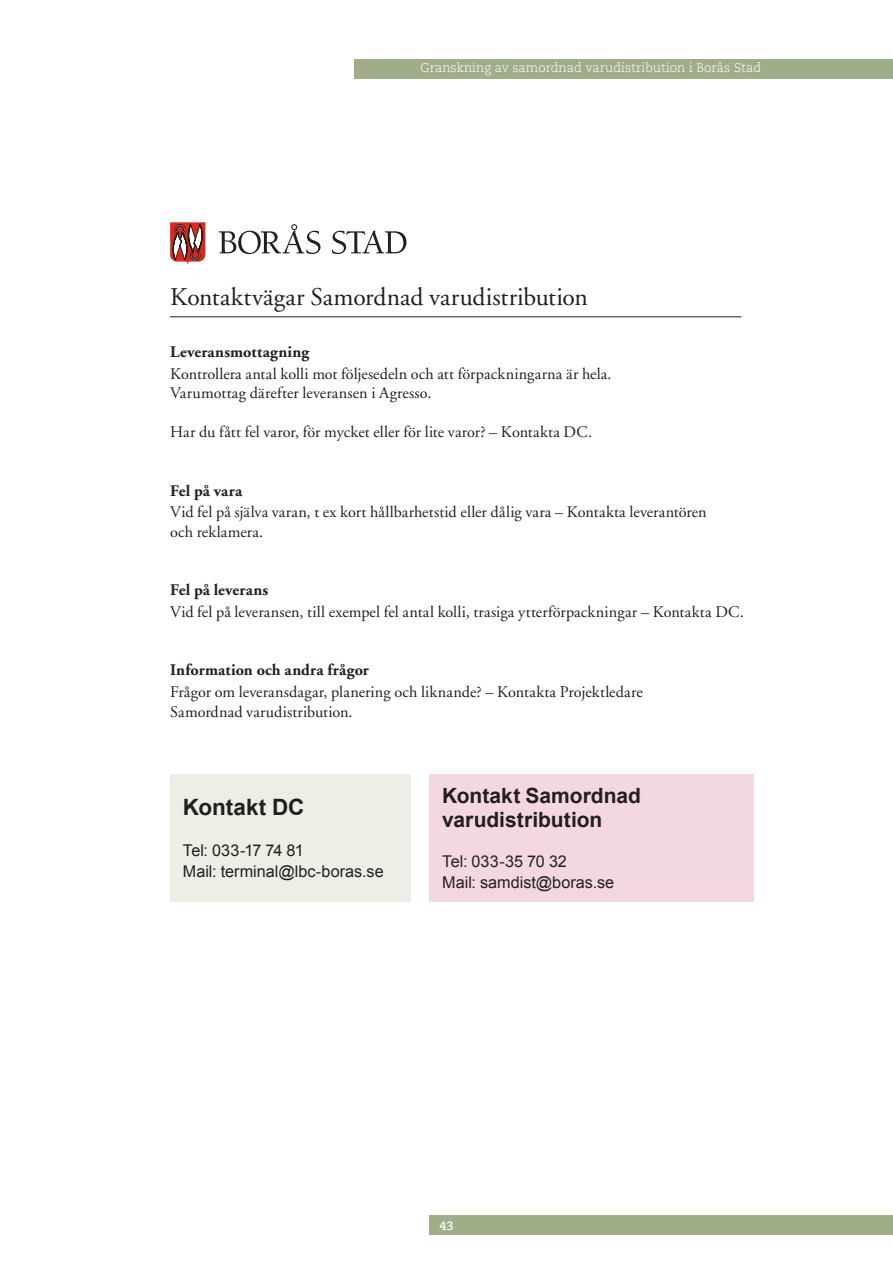
<style>
.page{position:relative;width:893px;height:1263px;background:#fff}
.page>*{position:absolute;margin:0;border:0;box-sizing:border-box;transform-origin:0 0}
.Brödtext_Garamond{font:25.5px "Adobe Garamond";color:#231f20}
.Brödtext_Garamond-2{font:700 22.5px "Arial";color:#231f20}
.Brödtext_Garamond-3{font:700 21px/24px "Arial";color:#231f20}
.Brödtext_Garamond-4{font:16.2px/19.5px "Adobe Garamond";letter-spacing:.005em;color:#231f20}
.Brödtext_Garamond-5{font:16.2px/21px "Arial";color:#231f20}
.Brödtext_bold{font:700 16.2px "Adobe Garamond";letter-spacing:.01em;color:#231f20}
.t1{font:300 12.75px "Caecilia LT Std";color:#fff}
.t2{font:700 12px "Caecilia LT Std";color:#fff}
</style>
<div class="page">
<div style="left:429px;top:1216px;width:464px;height:19px;background:#a0ad89"></div>
<div style="left:354px;top:59px;width:539px;height:19px;background:#a0ad89"></div>
<svg style="left:170px;top:222px;width:35px;height:42px"></svg>
<svg style="left:219px;top:224px;width:101px;height:30px"></svg>
<svg style="left:332px;top:231px;width:75px;height:23px"></svg>
<hr style="left:170px;top:317px;width:571px;height:1px;background:#231f20">
<div style="left:170px;top:774px;width:241px;height:127px;background:#eeeee7"></div>
<div style="left:429px;top:774px;width:325px;height:127px;background:#f3d8e2"></div>
<p class="t1" style="left:421px;top:60px;width:342px">Granskning av samordnad varudistribution i Borås Stad</p>
<p class="Brödtext_Garamond" style="left:170px;top:283px;width:419px">Kontaktvägar Samordnad varudistribution</p>
<p class="Brödtext_bold" style="left:170px;top:343px;width:141px">Leveransmottagning</p>
<p class="Brödtext_Garamond-4" style="left:170px;top:364px;width:443px">Kontrollera antal kolli mot följesedeln och att förpackningarna är hela.<br>Varumottag därefter leveransen i Agresso.</p>
<p class="Brödtext_Garamond-4" style="left:170px;top:423px;width:423px">Har du fått fel varor, för mycket eller för lite varor? – Kontakta DC.</p>
<p class="Brödtext_bold" style="left:170px;top:482px;width:74px">Fel på vara</p>
<p class="Brödtext_Garamond-4" style="left:170px;top:503px;width:538px">Vid fel på själva varan, t ex kort hållbarhetstid eller dålig vara – Kontakta leverantören och reklamera.</p>
<p class="Brödtext_bold" style="left:170px;top:581px;width:100px">Fel på leverans</p>
<p class="Brödtext_Garamond-4" style="left:170px;top:602px;width:575px">Vid fel på leveransen, till exempel fel antal kolli, trasiga ytterförpackningar – Kontakta DC.</p>
<p class="Brödtext_bold" style="left:170px;top:661px;width:200px">Information och andra frågor</p>
<p class="Brödtext_Garamond-4" style="left:170px;top:682px;width:474px">Frågor om leveransdagar, planering och liknande? – Kontakta Projektledare<br>Samordnad varudistribution.</p>
<p class="Brödtext_Garamond-2" style="left:183px;top:792px;width:123px">Kontakt DC</p>
<p class="Brödtext_Garamond-5" style="left:183px;top:840px;width:202px">Tel: 033-17 74 81<br>Mail: terminal@lbc-boras.se</p>
<p class="Brödtext_Garamond-3" style="left:442px;top:784px;width:200px">Kontakt Samordnad varudistribution</p>
<p class="Brödtext_Garamond-5" style="left:442px;top:851px;width:174px">Tel: 033-35 70 32<br>Mail: samdist@boras.se</p>
<p class="t2" style="left:439px;top:1218px;width:16px">43</p>
</div>
